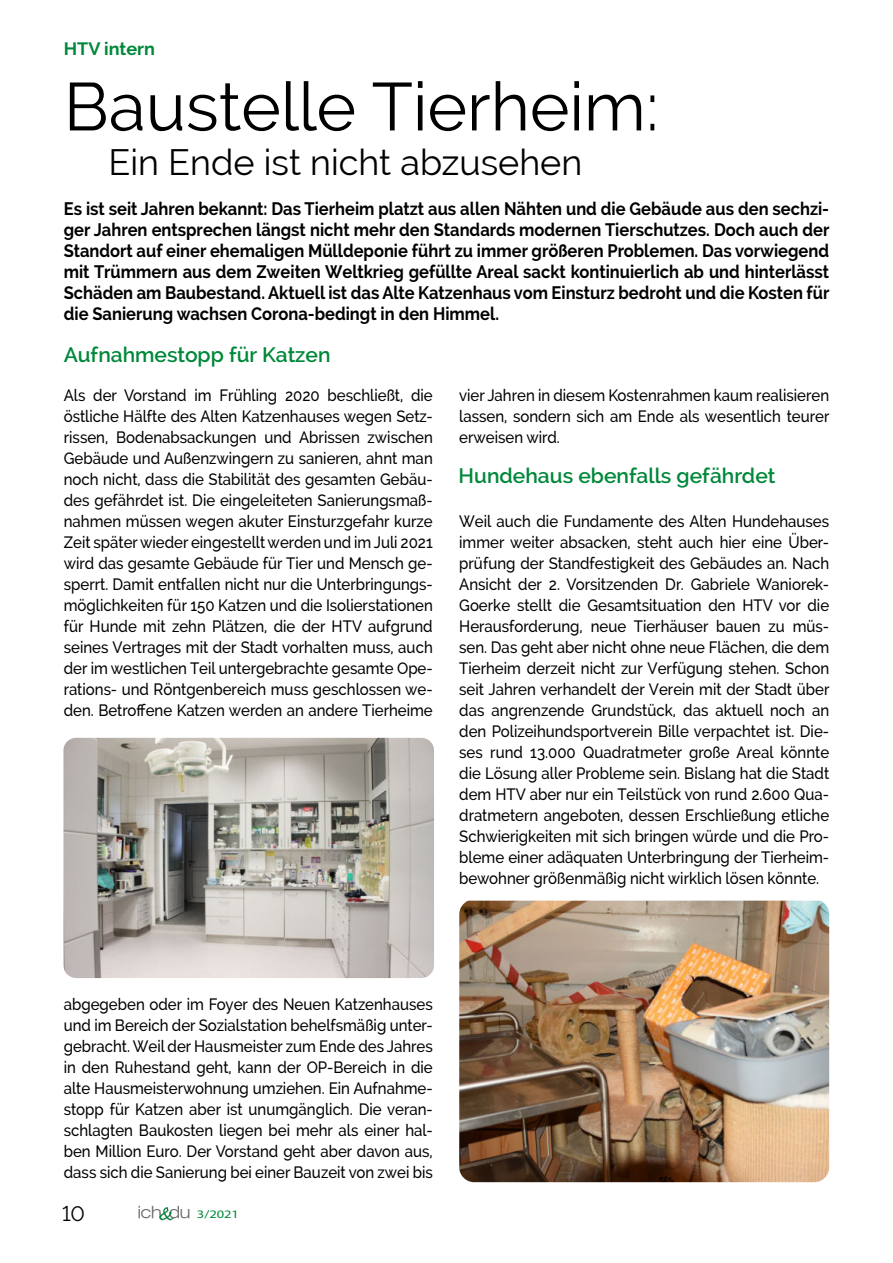
<style>
.page{position:relative;width:893px;height:1263px;background:#fff}
.page>*{position:absolute;margin:0;border:0;box-sizing:border-box;transform-origin:0 0}
.t1{font:67.5px "Raleway";color:#000}
.t2{font:36px "Raleway";color:#000}
.t3{font:600 21px "Raleway";color:#00883a}
.t4{font:21px "Raleway";color:#000}
.t5{font:700 18.15px/21px "Raleway";color:#000;text-align:justify;scale:.91 1}
.t6{font:700 18px "Raleway";color:#00883a}
.t7{font:500 16.5px/21px "Raleway";color:#000;text-align:justify;scale:.91 1}
.t8{font:11.55px "Myriad Pro";color:#00883a;scale:1.26 1}
.s1{font-family:"Helvetica Neue LT";font-weight:300;font-stretch:expanded;font-size:16.95px;color:#666}
</style>
<div class="page">
<img style="left:63px;top:738px;width:371px;height:240px">
<img style="left:459px;top:901px;width:370px;height:281px">
<svg style="left:159px;top:1207px;width:15px;height:13px"></svg>
<p class="t6" style="left:64px;top:39px;width:93px">HTV intern</p>
<h1 class="t1" style="left:64px;top:80px;width:597px">Baustelle Tierheim:</h1>
<h2 class="t2" style="left:108px;top:149px;width:475px">Ein Ende ist nicht abzusehen</h2>
<p class="t5" style="left:64px;top:199px;width:843px">Es ist seit Jahren bekannt: Das Tierheim platzt aus allen Nähten und die Gebäude aus den sechzi&shy;ger Jahren entsprechen längst nicht mehr den Standards modernen Tierschutzes. Doch auch der Standort auf einer ehemaligen Mülldeponie führt zu immer größeren Problemen. Das vorwiegend mit Trümmern aus dem Zweiten Weltkrieg gefüllte Areal sackt kontinuierlich ab und hinterlässt Schäden am Baubestand. Aktuell ist das Alte Katzenhaus vom Einsturz bedroht und die Kosten für die Sanierung wachsen Corona-bedingt in den Himmel.</p>
<p class="t3" style="left:64px;top:346px;width:268px">Aufnahmestopp für Katzen</p>
<p class="t7" style="left:64px;top:385px;width:407px">Als der Vorstand im Frühling 2020 beschließt, die östliche Hälfte des Alten Katzenhauses wegen Setz&shy;rissen, Bodenabsackungen und Abrissen zwischen Gebäude und Außenzwingern zu sanieren, ahnt man noch nicht, dass die Stabilität des gesamten Gebäu&shy;des gefährdet ist. Die eingeleiteten Sanierungsmaß&shy;nahmen müssen wegen akuter Einsturzgefahr kurze Zeit später wieder eingestellt werden und im Juli 2021 wird das gesamte Gebäude für Tier und Mensch ge&shy;sperrt. Damit entfallen nicht nur die Unterbringungs&shy;möglichkeiten für 150 Katzen und die Isolierstationen für Hunde mit zehn Plätzen, die der HTV aufgrund seines Vertrages mit der Stadt vorhalten muss, auch der im westlichen Teil untergebrachte gesamte Ope&shy;rations- und Röntgenbereich muss geschlossen we&shy;den. Betroffene Katzen werden an andere Tierheime</p>
<p class="t7" style="left:459px;top:385px;width:408px">vier Jahren in diesem Kostenrahmen kaum realisieren lassen, sondern sich am Ende als wesentlich teurer erweisen wird.</p>
<p class="t3" style="left:459px;top:468px;width:318px">Hundehaus ebenfalls gefährdet</p>
<p class="t7" style="left:459px;top:511px;width:408px">Weil auch die Fundamente des Alten Hundehauses immer weiter absacken, steht auch hier eine Über&shy;prüfung der Standfestigkeit des Gebäudes an. Nach Ansicht der 2. Vorsitzenden Dr. Gabriele Waniorek-Goerke stellt die Gesamtsituation den HTV vor die Herausforderung, neue Tierhäuser bauen zu müs&shy;sen. Das geht aber nicht ohne neue Flächen, die dem Tierheim derzeit nicht zur Verfügung stehen. Schon seit Jahren verhandelt der Verein mit der Stadt über das angrenzende Grundstück, das aktuell noch an den Polizeihundsportverein Bille verpachtet ist. Die&shy;ses rund 13.000 Quadratmeter große Areal könnte die Lösung aller Probleme sein. Bislang hat die Stadt dem HTV aber nur ein Teilstück von rund 2.600 Qua&shy;dratmetern angeboten, dessen Erschließung etliche Schwierigkeiten mit sich bringen würde und die Pro&shy;bleme einer adäquaten Unterbringung der Tierheim&shy;bewohner größenmäßig nicht wirklich lösen könnte.</p>
<p class="t7" style="left:64px;top:994px;width:407px">abgegeben oder im Foyer des Neuen Katzenhauses und im Bereich der Sozialstation behelfsmäßig unter&shy;gebracht. Weil der Hausmeister zum Ende des Jahres in den Ruhestand geht, kann der OP-Bereich in die alte Hausmeisterwohnung umziehen. Ein Aufnahme&shy;stopp für Katzen aber ist unumgänglich. Die veran&shy;schlagten Baukosten liegen bei mehr als einer hal&shy;ben Million Euro. Der Vorstand geht aber davon aus, dass sich die Sanierung bei einer Bauzeit von zwei bis</p>
<p class="t4" style="left:62px;top:1201px;width:25px">10</p>
<p class="t8" style="left:138px;top:1207px;width:82px"><span class="s1">ich du</span> 3/2021</p>
</div>
